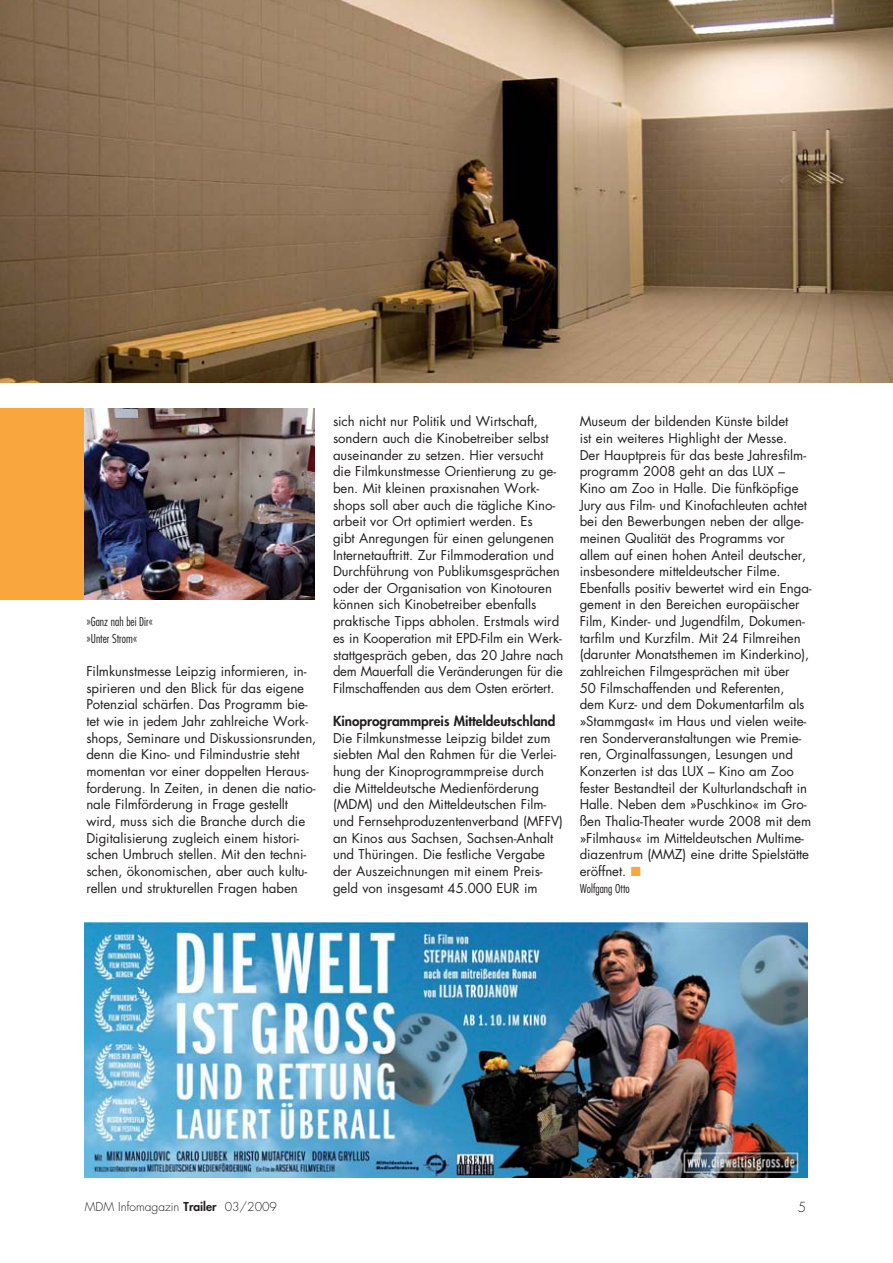
<style>
.page{position:relative;width:893px;height:1263px;background:#fff}
.page>*{position:absolute;margin:0;border:0;box-sizing:border-box;transform-origin:0 0}
.t1{font:800 13.5px "Futura";color:#231f20}
.t2{font:300 13.5px "Futura";color:#231f20}
.t3{font:13.2px/16.6px "Futura LT";letter-spacing:-.005em;color:#231f20}
.t4{font:300 condensed 12px/16.6px "Futura";color:#231f20}
.t5{font:300 12px "Futura";color:#231f20}
.s1{color:#faa63f}
.s2{font-weight:800}
</style>
<div class="page">
<div style="left:0;top:408px;width:314px;height:192px;background:#faa63f"></div>
<img style="left:0;top:0;width:892px;height:383px">
<img style="left:85px;top:408px;width:229px;height:192px">
<img style="left:85px;top:923px;width:723px;height:255px">
<p class="t4" style="left:86px;top:614px;width:68px">»Ganz nah bei Dir« »Unter Strom«</p>
<p class="t3" style="left:86px;top:664px;width:231px">Filmkunstmesse Leipzig informieren, in&shy;spirieren und den Blick für das eigene Potenzial schärfen. Das Programm bie&shy;tet wie in jedem Jahr zahlreiche Work&shy;shops, Seminare und Diskussionsrunden, denn die Kino- und Filmindustrie steht momentan vor einer doppelten Heraus&shy;forderung. In Zeiten, in denen die natio&shy;nale Filmförderung in Frage gestellt wird, muss sich die Branche durch die Digitalisierung zugleich einem histori&shy;schen Umbruch stellen. Mit den techni&shy;schen, ökonomischen, aber auch kultu&shy;rellen und strukturellen Fragen haben</p>
<p class="t3" style="left:333px;top:414px;width:232px">sich nicht nur Politik und Wirtschaft, sondern auch die Kinobetreiber selbst auseinander zu setzen. Hier versucht die Filmkunstmesse Orientierung zu ge&shy;ben. Mit kleinen praxisnahen Work&shy;shops soll aber auch die tägliche Kino&shy;arbeit vor Ort optimiert werden. Es<br>gibt Anregungen für einen gelungenen Internetauftritt. Zur Filmmoderation und Durchführung von Publikumsgesprächen oder der Organisation von Kinotouren können sich Kinobetreiber ebenfalls praktische Tipps abholen. Erstmals wird es in Kooperation mit EPD-Film ein Werk&shy;stattgespräch geben, das 20 Jahre nach dem Mauerfall die Veränderungen für die Filmschaffenden aus dem Osten erörtert.</p>
<p class="t1" style="left:333px;top:715px;width:224px">Kinoprogrammpreis Mitteldeutschland</p>
<p class="t3" style="left:333px;top:731px;width:231px">Die Filmkunstmesse Leipzig bildet zum siebten Mal den Rahmen für die Verlei&shy;hung der Kinoprogrammpreise durch die Mitteldeutsche Medienförderung (MDM) und den Mitteldeutschen Film&shy;und Fernsehproduzentenverband (MFFV) an Kinos aus Sachsen, Sachsen-Anhalt und Thüringen. Die festliche Vergabe der Auszeichnungen mit einem Preis&shy;geld von insgesamt 45.000 EUR im</p>
<p class="t3" style="left:580px;top:414px;width:233px">Museum der bildenden Künste bildet<br>ist ein weiteres Highlight der Messe.<br>Der Hauptpreis für das beste Jahresfilm&shy;programm 2008 geht an das LUX – Kino am Zoo in Halle. Die fünfköpfige Jury aus Film- und Kinofachleuten achtet bei den Bewerbungen neben der allge&shy;meinen Qualität des Programms vor allem auf einen hohen Anteil deutscher, insbesondere mitteldeutscher Filme.<br>Ebenfalls positiv bewertet wird ein Enga&shy;gement in den Bereichen europäischer Film, Kinder- und Jugendfilm, Dokumen&shy;tarfilm und Kurzfilm. Mit 24 Filmreihen (darunter Monatsthemen im Kinderkino), zahlreichen Filmgesprächen mit über<br>50 Filmschaffenden und Referenten, dem Kurz- und dem Dokumentarfilm als »Stammgast« im Haus und vielen weite&shy;ren Sonderveranstaltungen wie Premie&shy;ren, Orginalfassungen, Lesungen und Konzerten ist das LUX – Kino am Zoo fester Bestandteil der Kulturlandschaft in Halle. Neben dem »Puschkino« im Gro&shy;ßen Thalia-Theater wurde 2008 mit dem »Filmhaus« im Mitteldeutschen Multime&shy;diazentrum (MMZ) eine dritte Spielstätte eröffnet. <span class="s1">■</span></p>
<p class="t4" style="left:580px;top:881px;width:52px">Wolfgang Otto</p>
<p class="t5" style="left:85px;top:1201px;width:194px">MDM Infomagazin <span class="s2">Trailer</span> 03/2009</p>
<p class="t2" style="left:798px;top:1201px;width:10px">5</p>
</div>
